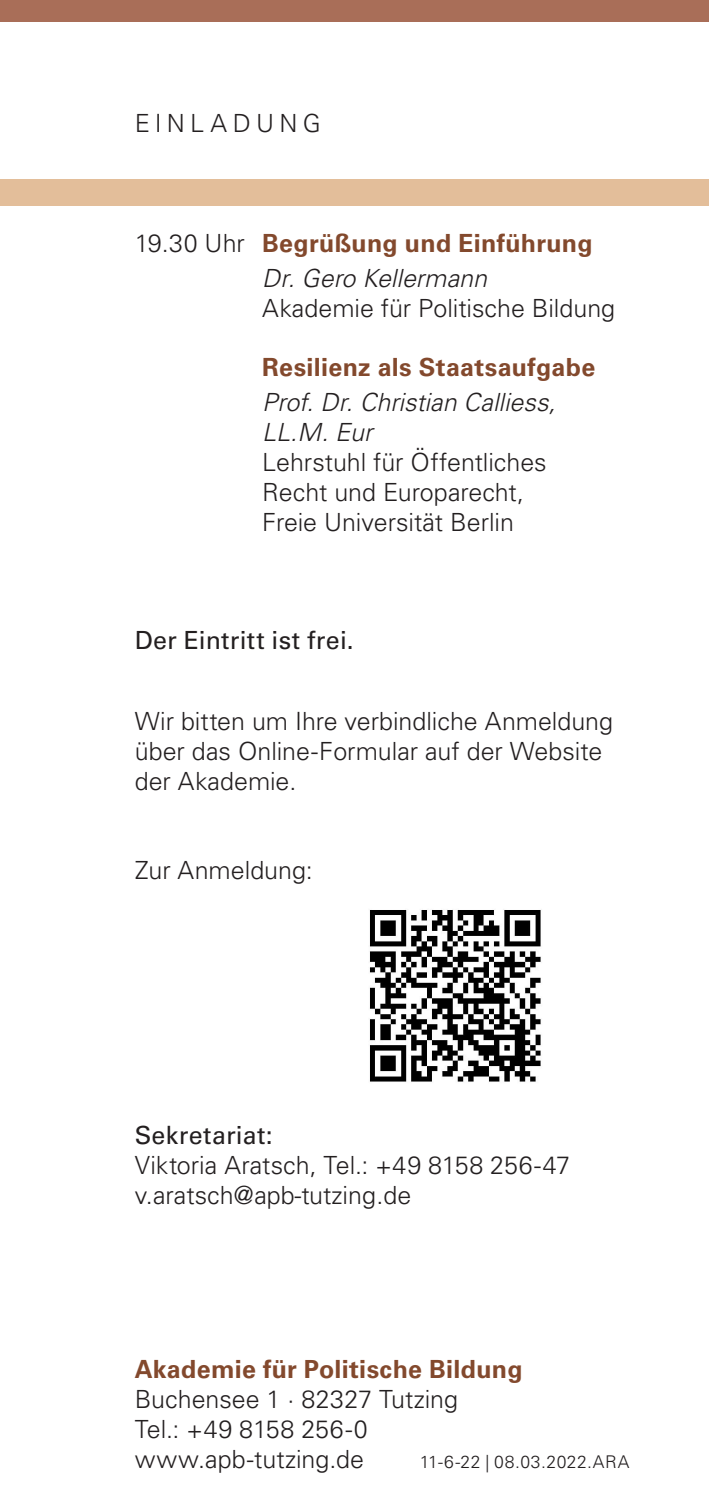
<style>
.page{position:relative;width:709px;height:1489px;background:#fff}
.page>*{position:absolute;margin:0;border:0;box-sizing:border-box;transform-origin:0 0}
.Fließtext_10{font:300 25px/30px "Univers LT Std";color:#231f20}
.Tabelle_Fließtext-m{font:300 25px/30px "Univers LT Std";color:#231f20}
.Programm-Zwiti_braun{font:300 25px/30px "Univers LT Std";color:#231f20}
.Tabelle_Fließtext-m-2{font:italic 300 25px/35px "Univers LT Std";color:#231f20}
.Tabelle_Fließtext-m-3{font:700 25px/35px "Univers LT Std";letter-spacing:.01em;color:#83492d}
.Tabelle_Fließtext-m-4{font:25px "Univers LT Std";letter-spacing:.01em;color:#231f20}
.Rubrik{font:300 25px "Univers LT Std";letter-spacing:.21em;color:#231f20}
.Programm-Zwiti_braun-2{font:300 17.5px "Univers LT Std";letter-spacing:.03em;color:#231f20}
.s1{font-weight:300;color:#231f20}
.s2{font-weight:300;font-style:italic;color:#231f20}
.s3{font-weight:700;font-style:normal;color:#83492d}
.s4{font-style:italic}
.s5{font-weight:400}
.s6{font-weight:700;color:#83492d}
</style>
<div class="page">
<div style="left:0;top:0;width:709px;height:21px;background:#a96e58"></div>
<div style="left:0;top:179px;width:709px;height:26px;background:#e3be9a"></div>
<img style="left:369px;top:910px;width:172px;height:172px">
<p class="Rubrik" style="left:135px;top:108px;width:188px">EINLADUNG</p>
<p class="Tabelle_Fließtext-m-3" style="left:262px;top:226px;width:332px;text-indent:-128px"><span class="s1">19.30 Uhr</span> Begrüßung und Einführung<br><span class="s2">Dr. Gero Kellermann</span></p>
<p class="Tabelle_Fließtext-m" style="left:262px;top:293px;width:354px">Akademie für Politische Bildung</p>
<p class="Tabelle_Fließtext-m-2" style="left:262px;top:349px;width:334px"><span class="s3">Resilienz als Staatsaufgabe<br></span>Prof. Dr. Christian Calliess,</p>
<p class="Tabelle_Fließtext-m" style="left:262px;top:416px;width:286px"><span class="s4">LL.M. Eur<br></span>Lehrstuhl für Öffentliches<br>Recht und Europarecht,<br>Freie Universität Berlin</p>
<p class="Tabelle_Fließtext-m-4" style="left:135px;top:625px;width:221px">Der Eintritt ist frei.</p>
<p class="Fließtext_10" style="left:135px;top:706px;width:480px">Wir bitten um Ihre verbindliche Anmeldung über das Online-Formular auf der Website der Akademie.</p>
<p class="Fließtext_10" style="left:135px;top:854px;width:179px">Zur Anmeldung:</p>
<p class="Fließtext_10" style="left:135px;top:1119px;width:437px"><span class="s5">Sekretariat:<br></span>Viktoria Aratsch, Tel.: +49 8158 256-47 v.aratsch@apb-tutzing.de</p>
<p class="Programm-Zwiti_braun" style="left:135px;top:1353px;width:389px"><span class="s6">Akademie für Politische Bildung<br></span>Buchensee 1 · 82327 Tutzing<br>Tel.: +49 8158 256-0 www.apb-tutzing.de</p>
<p class="Programm-Zwiti_braun-2" style="left:419px;top:1450px;width:211px">11-6-22 | 08.03.2022.ARA</p>
</div>
